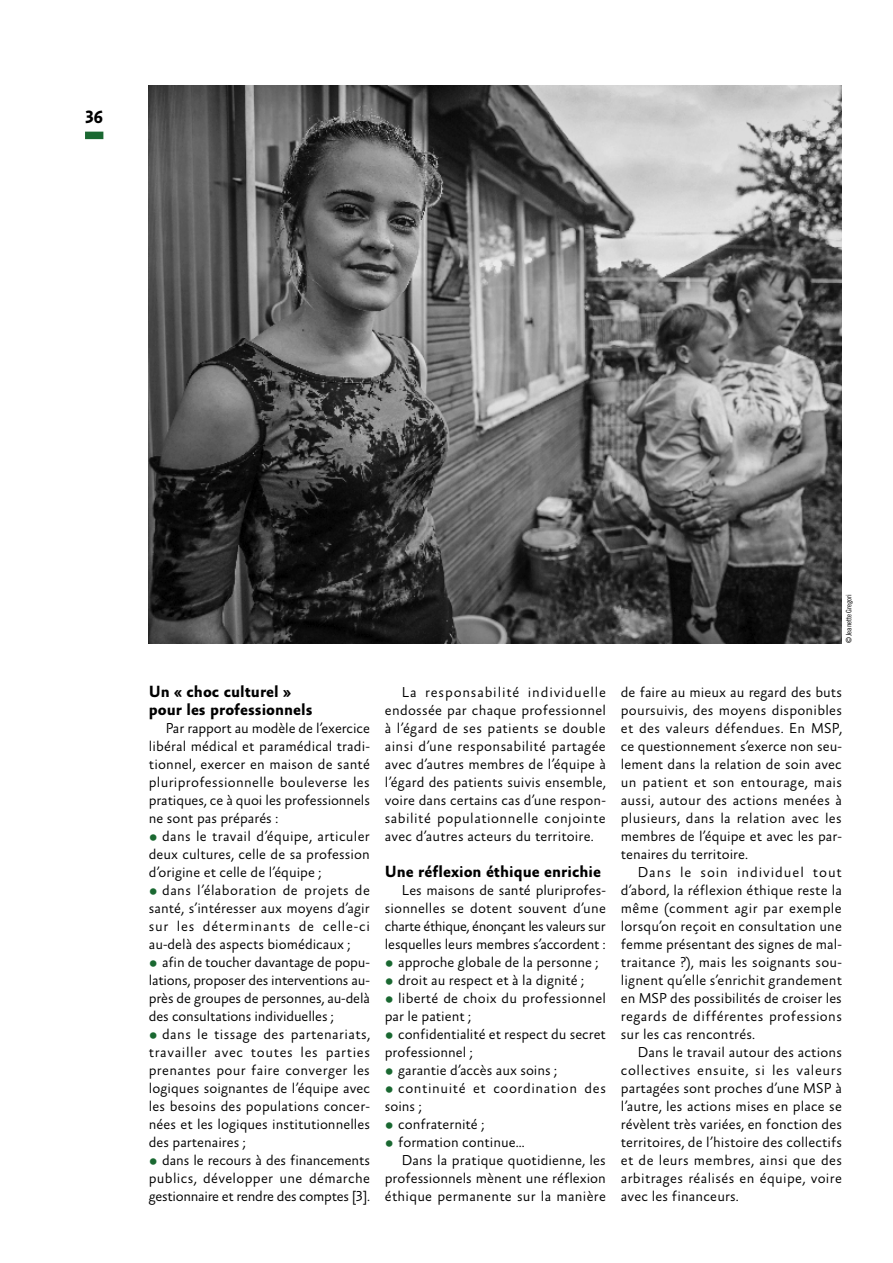
<style>
.page{position:relative;width:893px;height:1263px;background:#fff}
.page>*{position:absolute;margin:0;border:0;box-sizing:border-box;transform-origin:0 0}
.t1{font:700 18px "Absara Sans OT";color:#000}
.t2{font:700 16.5px/18px "Absara Sans OT";color:#000}
.t3{font:300 14.55px/18px "Absara Sans OT";color:#000;text-align:justify}
.t4{font:300 14.55px/18px "Absara Sans OT";letter-spacing:.04em;color:#000}
.t5{font:7.5px "Trade Gothic LT Std Cn 18";letter-spacing:-.005em;color:#000}
.s1{font-family:"Trade Gothic LT Std Cn 18";font-weight:400;font-size:18px;color:#1a6831}
</style>
<div class="page">
<img style="left:149px;top:85px;width:693px;height:558px">
<div style="left:85px;top:132px;width:18px;height:7px;background:#1a6831"></div>
<p class="t1" style="left:85px;top:107px;width:19px">36</p>
<p class="t5" style="left:844px;top:643px;width:50px;rotate:-90deg">© Jeanette Gregori</p>
<p class="t2" style="left:149px;top:683px;width:165px">Un « choc culturel » pour les professionnels</p>
<p class="t3" style="left:149px;top:720px;width:223px;text-indent:17px">Par rapport au modèle de l’exercice libéral médical et paramédical tradi‑ tionnel, exercer en maison de santé pluriprofessionnelle bouleverse les pratiques, ce à quoi les professionnels ne sont pas préparés :</p>
<p class="t3" style="left:149px;top:828px;width:222px"><span class="s1">•</span> dans le travail d’équipe, articuler deux cultures, celle de sa profession d’origine et celle de l’équipe ;</p>
<p class="t3" style="left:149px;top:882px;width:223px"><span class="s1">•</span> dans l’élaboration de projets de santé, s’intéresser aux moyens d’agir sur les déterminants de celle‑ci au‑delà des aspects biomédicaux ;</p>
<p class="t3" style="left:149px;top:954px;width:223px"><span class="s1">•</span> afin de toucher davantage de popu‑ lations, proposer des interventions au‑ près de groupes de personnes, au‑delà des consultations individuelles ;</p>
<p class="t3" style="left:149px;top:1026px;width:223px"><span class="s1">•</span> dans le tissage des partenariats, travailler avec toutes les parties prenantes pour faire converger les logiques soignantes de l’équipe avec les besoins des populations concer‑ nées et les logiques institutionnelles des partenaires ;</p>
<p class="t3" style="left:149px;top:1152px;width:223px"><span class="s1">•</span> dans le recours à des financements publics, développer une démarche gestionnaire et rendre des comptes [3].</p>
<p class="t3" style="left:385px;top:684px;width:223px;text-indent:17px">La responsabilité individuelle endossée par chaque professionnel à l’égard de ses patients se double ainsi d’une responsabilité partagée avec d’autres membres de l’équipe à l’égard des patients suivis ensemble, voire dans certains cas d’une respon‑ sabilité populationnelle conjointe avec d’autres acteurs du territoire.</p>
<p class="t2" style="left:385px;top:863px;width:218px">Une réflexion éthique enrichie</p>
<p class="t3" style="left:385px;top:882px;width:223px;text-indent:17px">Les maisons de santé pluriprofes‑ sionnelles se dotent souvent d’une charte éthique, énonçant les valeurs sur lesquelles leurs membres s’accordent :</p>
<p class="t3" style="left:385px;top:954px;width:215px"><span class="s1">•</span> approche globale de la personne ;</p>
<p class="t3" style="left:385px;top:972px;width:201px"><span class="s1">•</span> droit au respect et à la dignité ;</p>
<p class="t3" style="left:385px;top:990px;width:223px"><span class="s1">•</span> liberté de choix du professionnel par le patient ;</p>
<p class="t3" style="left:385px;top:1026px;width:223px"><span class="s1">•</span> confidentialité et respect du secret professionnel ;</p>
<p class="t3" style="left:385px;top:1062px;width:174px"><span class="s1">•</span> garantie d’accès aux soins ;</p>
<p class="t4" style="left:385px;top:1080px;width:223px"><span class="s1">•</span> continuité et coordination des soins ;</p>
<p class="t3" style="left:385px;top:1116px;width:101px"><span class="s1">•</span> confraternité ;</p>
<p class="t3" style="left:385px;top:1134px;width:141px"><span class="s1">•</span> formation continue…</p>
<p class="t3" style="left:402px;top:1152px;width:206px">Dans la pratique quotidienne, les</p>
<p class="t3" style="left:385px;top:1170px;width:223px">professionnels mènent une réflexion</p>
<p class="t3" style="left:385px;top:1188px;width:223px">éthique permanente sur la manière</p>
<p class="t3" style="left:621px;top:684px;width:223px">de faire au mieux au regard des buts poursuivis, des moyens disponibles et des valeurs défendues. En MSP, ce questionnement s’exerce non seu‑ lement dans la relation de soin avec un patient et son entourage, mais aussi, autour des actions menées à plusieurs, dans la relation avec les membres de l’équipe et avec les par‑ tenaires du territoire.</p>
<p class="t3" style="left:621px;top:864px;width:223px;text-indent:17px">Dans le soin individuel tout d’abord, la réflexion éthique reste la même (comment agir par exemple lorsqu’on reçoit en consultation une femme présentant des signes de mal‑ traitance ?), mais les soignants sou‑ lignent qu’elle s’enrichit grandement en MSP des possibilités de croiser les regards de différentes professions sur les cas rencontrés.</p>
<p class="t3" style="left:621px;top:1044px;width:223px;text-indent:17px">Dans le travail autour des actions collectives ensuite, si les valeurs partagées sont proches d’une MSP à l’autre, les actions mises en place se révèlent très variées, en fonction des territoires, de l’histoire des collectifs et de leurs membres, ainsi que des arbitrages réalisés en équipe, voire avec les financeurs.</p>
</div>
